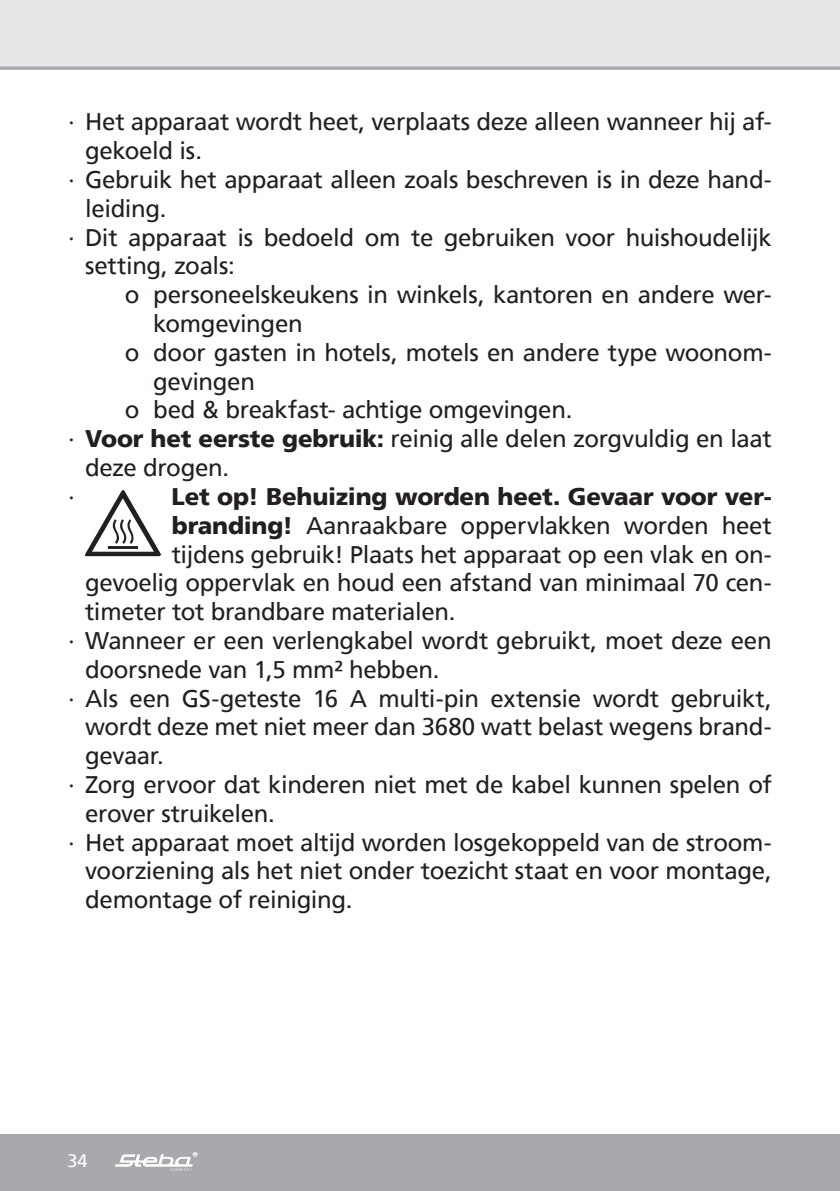
<style>
.page{position:relative;width:840px;height:1191px;background:#fff}
.page>*{position:absolute;margin:0;border:0;box-sizing:border-box;transform-origin:0 0}
.t1{font:24px "Frutiger";letter-spacing:-.015em;color:#231f20}
.t2{font:900 24px "Frutiger";letter-spacing:-.01em;color:#231f20}
.t3{font:18px "Frutiger";color:#fff}
.s1{font-weight:900}
</style>
<div class="page">
<hr style="left:839px;top:0;width:1px;height:68px;background:#e6e7e9">
<div style="left:0;top:0;width:839px;height:68px;background:#e6e7e9"></div>
<hr style="left:839px;top:1134px;width:1px;height:57px;background:#a8a9ad">
<div style="left:0;top:1134px;width:839px;height:57px;background:#a8a9ad"></div>
<svg style="left:115px;top:1152px;width:82px;height:18px"></svg>
<svg style="left:0;top:66px;width:839px;height:4px;background:#b3b4b8"></svg>
<img style="left:85px;top:490px;width:75px;height:67px">
<p class="t1" style="left:68px;top:108px;width:705px">∙ Het apparaat wordt heet, verplaats deze alleen wanneer hij af-</p>
<p class="t1" style="left:85px;top:137px;width:118px">gekoeld is.</p>
<p class="t1" style="left:68px;top:165px;width:705px">∙ Gebruik het apparaat alleen zoals beschreven is in deze hand-</p>
<p class="t1" style="left:85px;top:194px;width:83px">leiding.</p>
<p class="t1" style="left:68px;top:223px;width:704px">∙ Dit apparaat is bedoeld om te gebruiken voor huishoudelijk</p>
<p class="t1" style="left:85px;top:252px;width:151px">setting, zoals:</p>
<p class="t1" style="left:125px;top:281px;width:648px">o personeelskeukens in winkels, kantoren en andere wer-</p>
<p class="t1" style="left:153px;top:309px;width:151px">komgevingen</p>
<p class="t1" style="left:125px;top:338px;width:648px">o door gasten in hotels, motels en andere type woonom-</p>
<p class="t1" style="left:153px;top:367px;width:103px">gevingen</p>
<p class="t1" style="left:125px;top:396px;width:448px">o bed &amp; breakfast- achtige omgevingen.</p>
<p class="t1" style="left:68px;top:425px;width:704px">∙ <span class="s1">Voor het eerste gebruik:</span> reinig alle delen zorgvuldig en laat</p>
<p class="t1" style="left:85px;top:453px;width:145px">deze drogen.</p>
<p class="t1" style="left:68px;top:482px;width:8px">∙</p>
<p class="t2" style="left:171px;top:482px;width:601px">Let op! Behuizing worden heet. Gevaar voor ver-</p>
<p class="t1" style="left:172px;top:511px;width:601px"><span class="s1">branding!</span> Aanraakbare oppervlakken worden heet</p>
<p class="t1" style="left:172px;top:540px;width:601px">tijdens gebruik! Plaats het apparaat op een vlak en on-</p>
<p class="t1" style="left:85px;top:569px;width:687px">gevoelig oppervlak en houd een afstand van minimaal 70 cen-</p>
<p class="t1" style="left:85px;top:597px;width:372px">timeter tot brandbare materialen.</p>
<p class="t1" style="left:68px;top:626px;width:704px">∙ Wanneer er een verlengkabel wordt gebruikt, moet deze een</p>
<p class="t1" style="left:85px;top:655px;width:356px">doorsnede van 1,5 mm² hebben.</p>
<p class="t1" style="left:68px;top:684px;width:704px">∙ Als een GS-geteste 16 A multi-pin extensie wordt gebruikt,</p>
<p class="t1" style="left:85px;top:713px;width:687px">wordt deze met niet meer dan 3680 watt belast wegens brand-</p>
<p class="t1" style="left:85px;top:741px;width:80px">gevaar.</p>
<p class="t1" style="left:68px;top:770px;width:705px">∙ Zorg ervoor dat kinderen niet met de kabel kunnen spelen of</p>
<p class="t1" style="left:85px;top:799px;width:191px">erover struikelen.</p>
<p class="t1" style="left:68px;top:828px;width:705px">∙ Het apparaat moet altijd worden losgekoppeld van de stroom-</p>
<p class="t1" style="left:85px;top:857px;width:687px">voorziening als het niet onder toezicht staat en voor montage,</p>
<p class="t1" style="left:85px;top:885px;width:269px">demontage of reiniging.</p>
<p class="t3" style="left:67px;top:1149px;width:22px">34</p>
</div>
